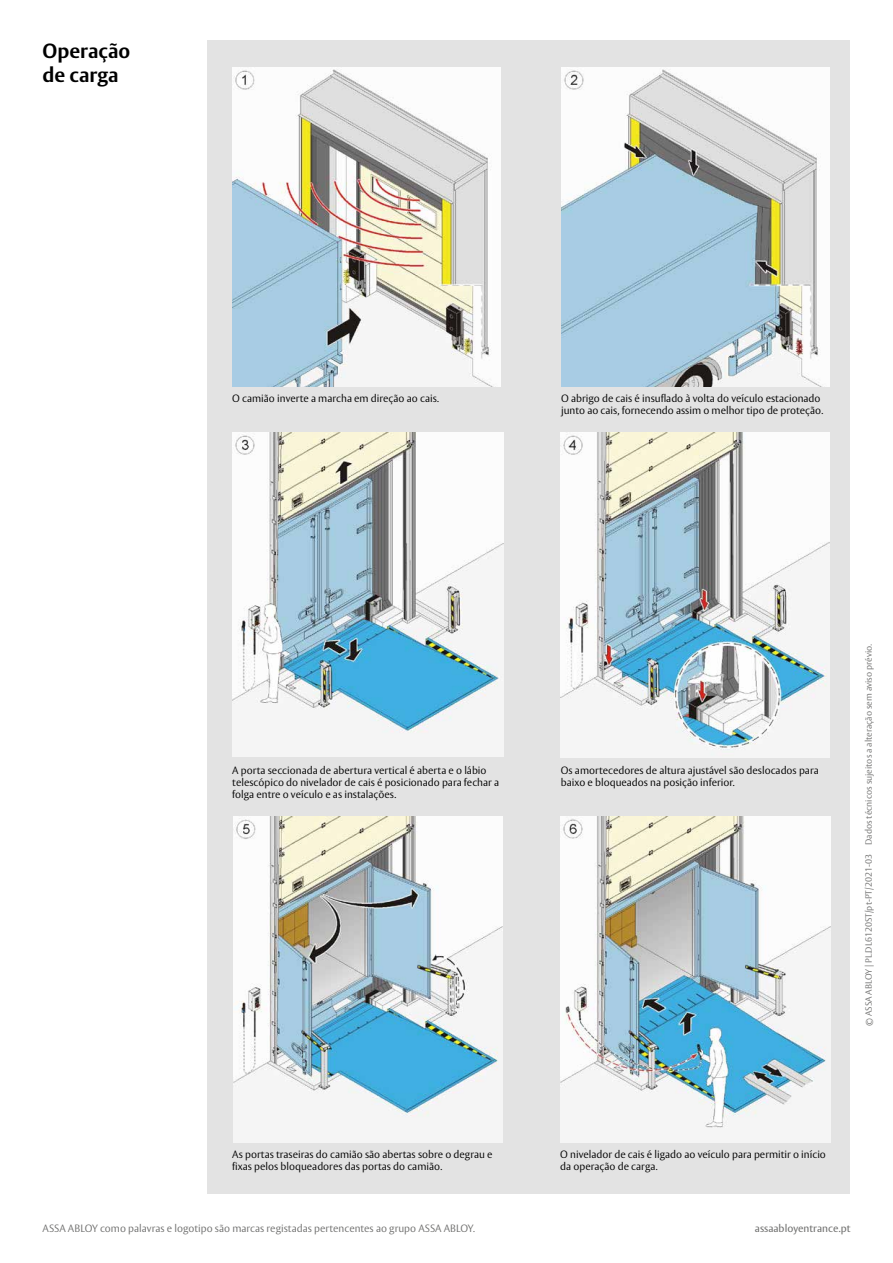
<style>
.page{position:relative;width:893px;height:1263px;background:#fff}
.page>*{position:absolute;margin:0;border:0;box-sizing:border-box;transform-origin:0 0}
.t1{font:700 20.25px/24px "ASSA Vesta";color:#000}
.t2{font:300 10.5px/12px "ASSA Vesta";color:#000}
.t3{font:300 10.5px "ASSA Vesta";color:#6f6f6e}
.t4{font:10.5px "ASSA Vesta";color:#6f6f6e}
.t5{font:300 9px "ASSA Vesta";color:#6f6f6e}
</style>
<div class="page">
<div style="left:207px;top:40px;width:643px;height:1154px;background:#e3e3e3"></div>
<img style="left:232px;top:67px;width:268px;height:319px">
<img style="left:561px;top:67px;width:268px;height:319px">
<img style="left:232px;top:433px;width:272px;height:324px">
<img style="left:561px;top:433px;width:268px;height:324px">
<img style="left:233px;top:816px;width:270px;height:326px">
<img style="left:560px;top:816px;width:270px;height:326px">
<h1 class="t1" style="left:43px;top:40px;width:89px">Operação de carga</h1>
<p class="t2" style="left:232px;top:393px;width:208px">O camião inverte a marcha em direção ao cais.</p>
<p class="t2" style="left:561px;top:393px;width:264px">O abrigo de cais é insuflado à volta do veículo estacionado junto ao cais, fornecendo assim o melhor tipo de proteção.</p>
<p class="t2" style="left:232px;top:765px;width:268px">A porta seccionada de abertura vertical é aberta e o lábio telescópico do nivelador de cais é posicionado para fechar a folga entre o veículo e as instalações.</p>
<p class="t2" style="left:561px;top:765px;width:259px">Os amortecedores de altura ajustável são deslocados para baixo e bloqueados na posição inferior.</p>
<p class="t5" style="left:863px;top:1026px;width:384px;rotate:-90deg">© ASSA ABLOY | PL.DL6120ST/pt-PT/2021-03 Dados técnicos sujeitos a alteração sem aviso prévio.</p>
<p class="t2" style="left:232px;top:1149px;width:262px">As portas traseiras do camião são abertas sobre o degrau e fixas pelos bloqueadores das portas do camião.</p>
<p class="t2" style="left:560px;top:1149px;width:267px">O nivelador de cais é ligado ao veículo para permitir o início da operação de carga.</p>
<p class="t3" style="left:43px;top:1222px;width:434px">ASSA ABLOY como palavras e logotipo são marcas registadas pertencentes ao grupo ASSA ABLOY.</p>
<p class="t4" style="left:755px;top:1222px;width:97px">assaabloyentrance.pt</p>
</div>
